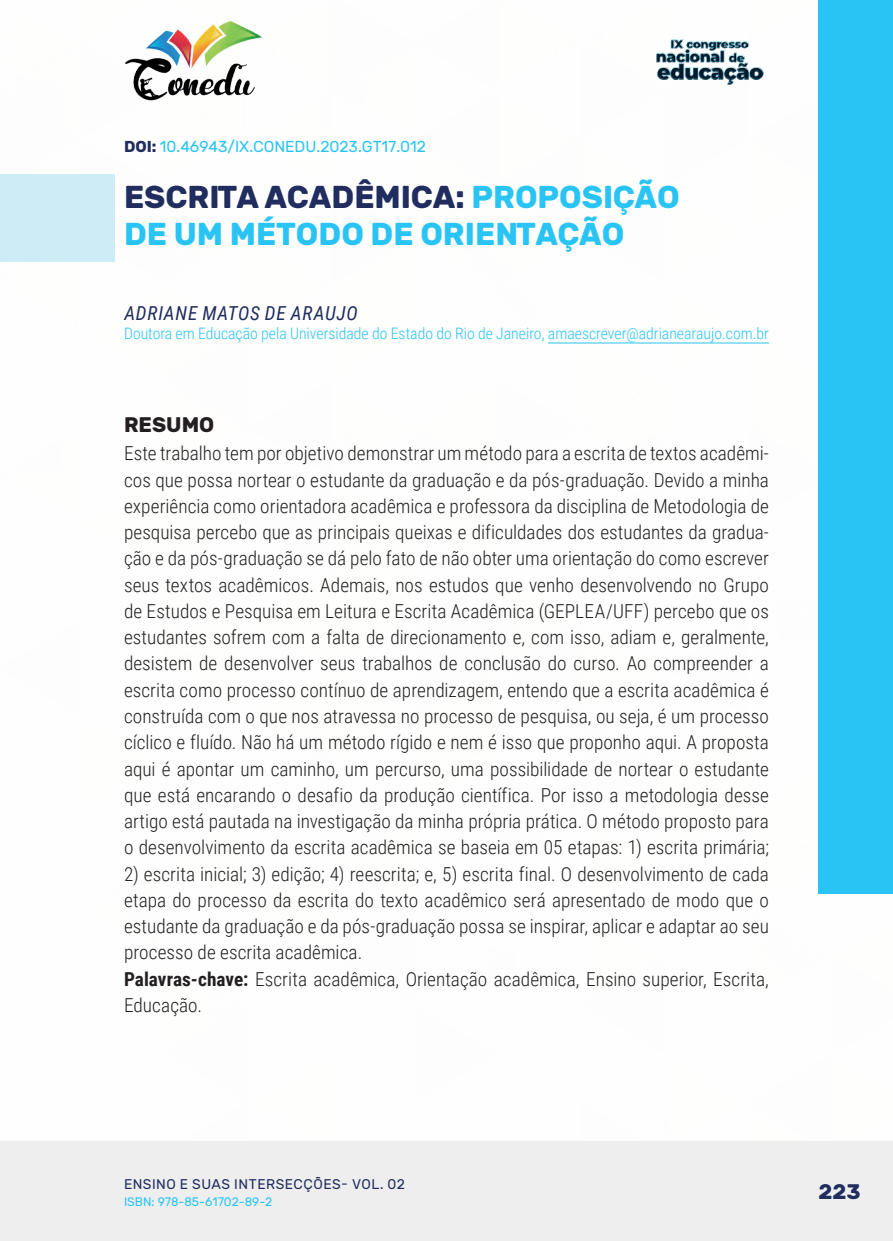
<style>
.page{position:relative;width:893px;height:1241px;background:#fff}
.page>*{position:absolute;margin:0;border:0;box-sizing:border-box;transform-origin:0 0}
._1_TITULO{font:700 31.5px/36.8px "Rubik";color:#29c4f3}
._4_RESUMO{font:700 21px "Rubik";color:#231f20}
.t1{font:700 21px "Rubik";color:#202d5e}
._5_CORPO_RESUMO{font:300 19.25px/26.2px "Roboto Condensed";color:#231f20;text-align:justify}
._6_PALAVRAS-CHAVE{font:300 19.25px/26.2px "Roboto Condensed";letter-spacing:.005em;color:#231f20}
._2_AUTOR{font:italic 19.25px "Roboto Condensed";letter-spacing:.04em;color:#202d5e}
._3_FORMAÇÃO{font:300 15.75px "Roboto Condensed";color:#29c4f3}
._0_DOI{font:15.75px "Rubik";color:#29c4f3}
.t2{font:14px "Rubik";letter-spacing:.035em;color:#202d5e}
.t3{font:12.25px "Rubik";color:#29c4f3}
.s1{font-weight:700;color:#202d5e}
.s2{color:#202d5e}
.s3{font-weight:700}
</style>
<div class="page">
<div style="left:0;top:1141px;width:893px;height:99px;background:#eeeeef"></div>
<img style="left:125px;top:20px;width:137px;height:81px">
<img style="left:656px;top:39px;width:108px;height:46px">
<div style="left:819px;top:0;width:74px;height:893px;background:#29c4f3"></div>
<div style="left:0;top:174px;width:114px;height:88px;background:#ceecf5"></div>
<hr style="left:548px;top:342px;width:221px;height:1px;background:#29c4f3">
<p class="_0_DOI" style="left:124px;top:138px;width:304px"><span class="s1">DOI:</span> 10.46943/IX.CONEDU.2023.GT17.012</p>
<p class="_1_TITULO" style="left:124px;top:180px;width:557px"><span class="s2">ESCRITA ACADÊMICA:</span> PROPOSIÇÃO<br>DE UM MÉTODO DE ORIENTAÇÃO</p>
<p class="_2_AUTOR" style="left:124px;top:300px;width:235px">ADRIANE MATOS DE ARAUJO</p>
<p class="_3_FORMAÇÃO" style="left:124px;top:323px;width:646px">Doutora em Educação pela Universidade do Estado do Rio de Janeiro, amaescrever@adrianearaujo.com.br</p>
<p class="_4_RESUMO" style="left:124px;top:412px;width:92px">RESUMO</p>
<p class="_5_CORPO_RESUMO" style="left:124px;top:439px;width:646px">Este trabalho tem por objetivo demonstrar um método para a escrita de textos acadêmi&shy;cos que possa nortear o estudante da graduação e da pós-graduação. Devido a minha experiência como orientadora acadêmica e professora da disciplina de Metodologia de pesquisa percebo que as principais queixas e dificuldades dos estudantes da gradua&shy;ção e da pós-graduação se dá pelo fato de não obter uma orientação do como escrever seus textos acadêmicos. Ademais, nos estudos que venho desenvolvendo no Grupo de Estudos e Pesquisa em Leitura e Escrita Acadêmica (GEPLEA/UFF) percebo que os estudantes sofrem com a falta de direcionamento e, com isso, adiam e, geralmente, desistem de desenvolver seus trabalhos de conclusão do curso. Ao compreender a escrita como processo contínuo de aprendizagem, entendo que a escrita acadêmica é construída com o que nos atravessa no processo de pesquisa, ou seja, é um processo cíclico e fluído. Não há um método rígido e nem é isso que proponho aqui. A proposta aqui é apontar um caminho, um percurso, uma possibilidade de nortear o estudante que está encarando o desafio da produção científica. Por isso a metodologia desse artigo está pautada na investigação da minha própria prática. O método proposto para o desenvolvimento da escrita acadêmica se baseia em 05 etapas: 1) escrita primária;</p>
<p class="_5_CORPO_RESUMO" style="left:124px;top:859px;width:646px">2) escrita inicial; 3) edição; 4) reescrita; e, 5) escrita final. O desenvolvimento de cada etapa do processo da escrita do texto acadêmico será apresentado de modo que o estudante da graduação e da pós-graduação possa se inspirar, aplicar e adaptar ao seu processo de escrita acadêmica.</p>
<p class="_6_PALAVRAS-CHAVE" style="left:124px;top:964px;width:646px"><span class="s3">Palavras-chave:</span> Escrita acadêmica, Orientação acadêmica, Ensino superior, Escrita,<br>Educação.</p>
<p class="t2" style="left:124px;top:1175px;width:282px">ENSINO E SUAS INTERSECÇÕES- VOL. 02</p>
<p class="t3" style="left:124px;top:1194px;width:150px">ISBN: 978-85-61702-89-2</p>
<p class="t1" style="left:819px;top:1179px;width:44px">223</p>
</div>
